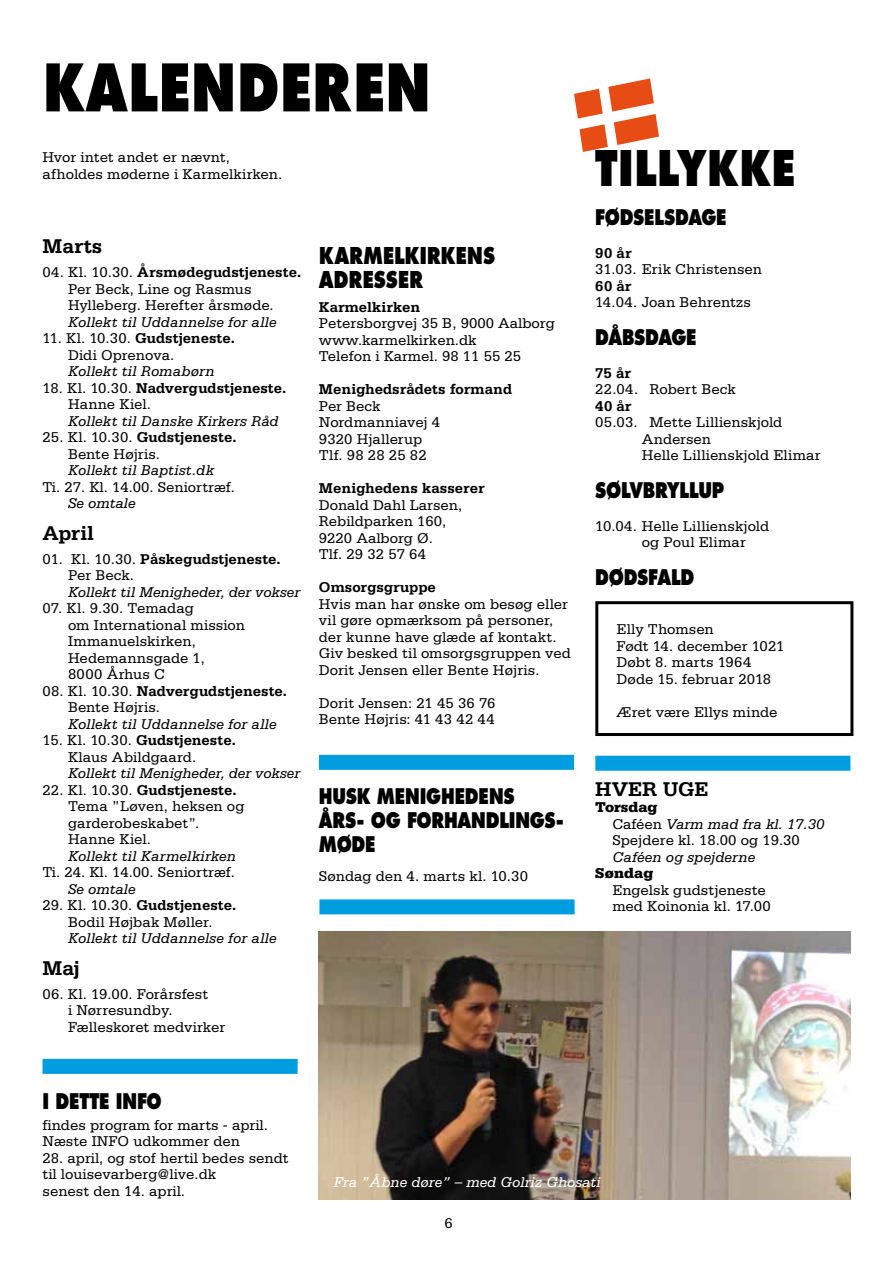
<style>
.page{position:relative;width:893px;height:1263px;background:#fff}
.page>*{position:absolute;margin:0;border:0;box-sizing:border-box;transform-origin:0 0}
.t1{font:800 72px "Futura T";color:#000;scale:.8 1}
.t2{font:800 54px "Futura T";color:#000;scale:.8 1}
.t3{font:800 25.5px/24px "Futura T";letter-spacing:-.02em;color:#000;scale:.8 1}
.t4{font:800 21px/24px "Futura";letter-spacing:-.015em;color:#000;scale:.8 1}
.t5{font:700 21px "Serifa";color:#000}
.t6{font:15px/16.5px "Serifa";color:#000}
.t7{font:italic 15px "Serifa";letter-spacing:.01em;color:#000}
.t8{font:700 15px "Serifa";color:#000}
.t9{font:italic 15px "Serifa";color:#fff}
.t10{font:900 15px "Serifa";letter-spacing:.005em;color:#000}
.s1{font-weight:700}
.s2{font-weight:900}
.s3{font-style:italic}
</style>
<div class="page">
<div style="left:595px;top:756px;width:255px;height:15px;background:#009ee0"></div>
<div style="left:43px;top:1059px;width:255px;height:15px;background:#009ee0"></div>
<div style="left:319px;top:899px;width:256px;height:15px;background:#009ee0"></div>
<div style="left:319px;top:755px;width:255px;height:15px;background:#009ee0"></div>
<div style="left:595px;top:601px;width:258px;height:135px;border:3px solid #000"></div>
<svg style="left:574px;top:78px;width:85px;height:74px"></svg>
<img style="left:319px;top:931px;width:531px;height:268px">
<h1 class="t1" style="left:43px;top:44px;width:487px">KALENDEREN</h1>
<p class="t6" style="left:43px;top:149px;width:241px">Hvor intet andet er nævnt, afholdes møderne i Karmelkirken.</p>
<h3 class="t5" style="left:43px;top:234px;width:61px">Marts</h3>
<p class="t6" style="left:68px;top:264px;width:235px;text-indent:-26px">04. Kl. 10.30. <span class="s1">Årsmødegudstjeneste.<br></span>Per Beck, Line og Rasmus<br>Hylleberg. Herefter årsmøde.</p>
<p class="t7" style="left:68px;top:314px;width:210px">Kollekt til Uddannelse for alle</p>
<p class="t6" style="left:68px;top:330px;width:168px;text-indent:-26px">11. Kl. 10.30. <span class="s1">Gudstjeneste.<br></span>Didi Oprenova.</p>
<p class="t7" style="left:68px;top:363px;width:148px">Kollekt til Romabørn</p>
<p class="t6" style="left:68px;top:379px;width:220px;text-indent:-26px">18. Kl. 10.30. <span class="s1">Nadvergudstjeneste.<br></span>Hanne Kiel.</p>
<p class="t7" style="left:68px;top:413px;width:212px">Kollekt til Danske Kirkers Råd</p>
<p class="t6" style="left:68px;top:429px;width:170px;text-indent:-26px">25. Kl. 10.30. <span class="s1">Gudstjeneste.<br></span>Bente Højris.</p>
<p class="t7" style="left:68px;top:462px;width:148px">Kollekt til Baptist.dk</p>
<p class="t6" style="left:43px;top:478px;width:194px">Ti. 27. Kl. 14.00. Seniortræf.</p>
<p class="t7" style="left:68px;top:495px;width:69px">Se omtale</p>
<h3 class="t5" style="left:43px;top:520px;width:53px">April</h3>
<p class="t6" style="left:68px;top:550px;width:214px;text-indent:-26px">01. Kl. 10.30. <span class="s1">Påskegudstjeneste.<br></span>Per Beck.</p>
<p class="t7" style="left:68px;top:584px;width:234px">Kollekt til Menigheder, der vokser</p>
<p class="t6" style="left:68px;top:600px;width:178px;text-indent:-26px">07. Kl. 9.30. Temadag<br>om International mission<br>Immanuelskirken,<br>Hedemannsgade 1,<br>8000 Århus C</p>
<p class="t6" style="left:68px;top:682px;width:221px;text-indent:-26px">08. Kl. 10.30. <span class="s1">Nadvergudstjeneste.<br></span>Bente Højris.</p>
<p class="t7" style="left:68px;top:716px;width:210px">Kollekt til Uddannelse for alle</p>
<p class="t6" style="left:68px;top:732px;width:169px;text-indent:-26px">15. Kl. 10.30. <span class="s1">Gudstjeneste.<br></span>Klaus Abildgaard.</p>
<p class="t7" style="left:68px;top:765px;width:234px">Kollekt til Menigheder, der vokser</p>
<p class="t6" style="left:68px;top:781px;width:178px;text-indent:-26px">22. Kl. 10.30. <span class="s1">Gudstjeneste.<br></span>Tema ”Løven, heksen og garderobeskabet”.<br>Hanne Kiel.</p>
<p class="t7" style="left:68px;top:848px;width:169px">Kollekt til Karmelkirken</p>
<p class="t6" style="left:43px;top:864px;width:194px">Ti. 24. Kl. 14.00. Seniortræf.</p>
<p class="t7" style="left:68px;top:881px;width:69px">Se omtale</p>
<p class="t6" style="left:43px;top:897px;width:195px;text-align:center">29. Kl. 10.30. <span class="s1">Gudstjeneste.<br></span>Bodil Højbak Møller.</p>
<p class="t7" style="left:68px;top:930px;width:210px">Kollekt til Uddannelse for alle</p>
<h3 class="t5" style="left:43px;top:955px;width:39px">Maj</h3>
<p class="t6" style="left:68px;top:985px;width:159px;text-indent:-26px">06. Kl. 19.00. Forårsfest<br>i Nørresundby.<br>Fælleskoret medvirker</p>
<h3 class="t3" style="left:319px;top:243px;width:222px">KARMELKIRKENS<br>ADRESSER</h3>
<p class="t8" style="left:319px;top:298px;width:103px">Karmelkirken</p>
<p class="t6" style="left:319px;top:315px;width:237px">Petersborgvej 35 B, 9000 Aalborg www.karmelkirken.dk<br>Telefon i Karmel. 98 11 55 25</p>
<p class="t8" style="left:319px;top:380px;width:195px">Menighedsrådets formand</p>
<p class="t6" style="left:319px;top:397px;width:123px">Per Beck<br>Nordmanniavej 4<br>9320 Hjallerup<br>Tlf. 98 28 25 82</p>
<p class="t8" style="left:319px;top:479px;width:167px">Menighedens kasserer</p>
<p class="t6" style="left:319px;top:496px;width:145px">Donald Dahl Larsen,<br>Rebildparken 160,<br>9220 Aalborg Ø.<br>Tlf. 29 32 57 64</p>
<p class="t8" style="left:319px;top:578px;width:118px">Omsorgsgruppe</p>
<p class="t6" style="left:319px;top:595px;width:254px">Hvis man har ønske om besøg eller vil gøre opmærksom på personer, der kunne have glæde af kontakt.<br>Giv besked til omsorgsgruppen ved<br>Dorit Jensen eller Bente Højris.</p>
<p class="t6" style="left:319px;top:694px;width:178px">Dorit Jensen: 21 45 36 76<br>Bente Højris: 41 43 42 44</p>
<h3 class="t4" style="left:319px;top:784px;width:169px">HUSK MENIGHEDENS<br>ÅRS- OG FORH</h3>
<h3 class="t4" style="left:458px;top:808px;width:134px">ANDLINGS-</h3>
<h3 class="t4" style="left:319px;top:832px;width:56px">MØDE</h3>
<p class="t6" style="left:319px;top:867px;width:211px">Søndag den 4. marts kl. 10.30</p>
<h2 class="t2" style="left:595px;top:135px;width:176px">TILLYKKE</h2>
<h3 class="t4" style="left:595px;top:205px;width:163px">FØDSE LSDAGE</h3>
<p class="t8" style="left:595px;top:244px;width:38px">90 år</p>
<p class="t6" style="left:595px;top:261px;width:168px">31.03. Erik Christensen</p>
<p class="t8" style="left:595px;top:277px;width:38px">60 år</p>
<p class="t6" style="left:595px;top:294px;width:157px">14.04. Joan Behrentzs</p>
<h3 class="t4" style="left:595px;top:325px;width:126px">DÅBSDAGE</h3>
<p class="t8" style="left:595px;top:364px;width:37px">75 år</p>
<p class="t6" style="left:595px;top:381px;width:142px">22.04. Robert Beck</p>
<p class="t8" style="left:595px;top:397px;width:38px">40 år</p>
<p class="t6" style="left:642px;top:414px;width:180px;text-indent:-46px">05.03. Mette Lillienskjold<br>Andersen<br>Helle Lillienskjold Elimar</p>
<h3 class="t4" style="left:595px;top:478px;width:162px">SØLVBRYLLUP</h3>
<p class="t6" style="left:642px;top:517px;width:129px;text-indent:-46px">10.04. Helle Lillienskjold og Poul Elimar</p>
<h3 class="t4" style="left:595px;top:565px;width:125px">DØDSFALD</h3>
<p class="t6" style="left:617px;top:621px;width:169px">Elly Thomsen<br>Født 14. december 1021<br>Døbt 8. marts 1964<br>Døde 15. februar 2018</p>
<p class="t6" style="left:617px;top:703px;width:162px">Æret være Ellys minde</p>
<h3 class="t5" style="left:595px;top:777px;width:115px">hver uge</h3>
<p class="t6" style="left:612px;top:799px;width:214px;text-indent:-17px"><span class="s2">Torsdag<br></span>Caféen <span class="s3">Varm mad fra kl. 17.30<br></span>Spejdere kl. 18.00 og 19.30</p>
<p class="t7" style="left:612px;top:849px;width:144px">Caféen og spejderne</p>
<p class="t10" style="left:595px;top:865px;width:60px">Søndag</p>
<p class="t6" style="left:612px;top:882px;width:160px">Engelsk gudstjeneste med Koinonia kl. 17.00</p>
<h3 class="t4" style="left:43px;top:1089px;width:151px">I DETTE INFO</h3>
<p class="t6" style="left:43px;top:1116px;width:227px">findes program for marts - april.<br>Næste INFO udkommer den</p>
<p class="t6" style="left:43px;top:1149px;width:248px">28. april, og stof hertil bedes sendt til louisevarberg@live.dk<br>senest den 14. april.</p>
<p class="t9" style="left:334px;top:1174px;width:268px">Fra ”Åbne døre” – med Golriz Ghosati</p>
<p class="t6" style="left:444px;top:1215px;width:10px">6</p>
</div>
